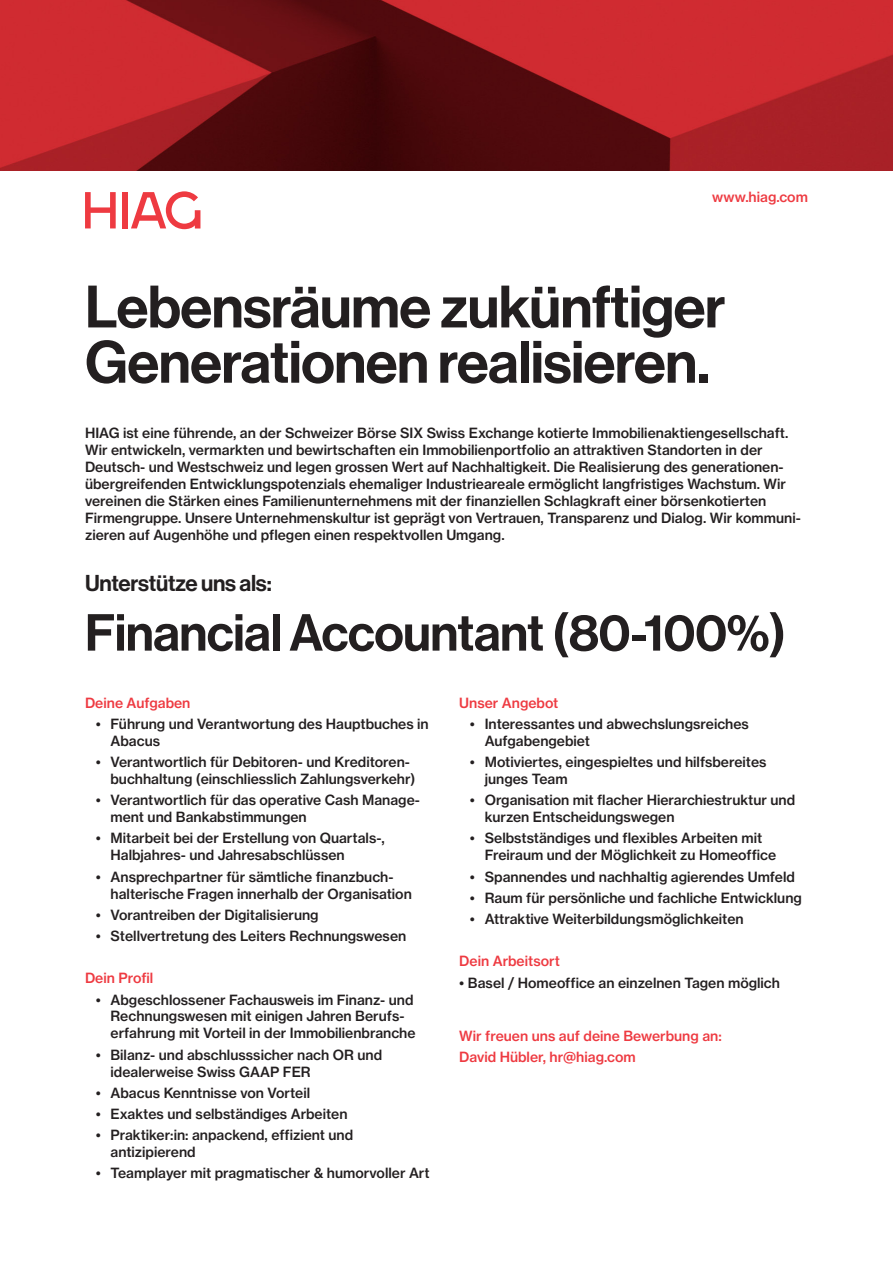
<style>
.page{position:relative;width:893px;height:1263px;background:#fff}
.page>*{position:absolute;margin:0;border:0;box-sizing:border-box;transform-origin:0 0}
.t1{font:58.5px/55.3px "N Haas Grotesk DS Pro 65 Md";letter-spacing:-.01em;color:#231f20}
.t2{font:51px "N Haas Grotesk DS Pro 65 Md";letter-spacing:-.01em;color:#231f20}
.t3{font:22.5px "N Haas Grotesk DS Pro 65 Md";letter-spacing:-.01em;color:#231f20}
.Copy_Aufzählung{font:13.8px/17px "N Haas Grotesk TX Pro 65 Md";color:#231f20}
.Copy{font:13.8px/17px "N Haas Grotesk TX Pro 65 Md";color:#231f20}
.H3_Titel_Aufzählung{font:13.8px "N Haas Grotesk TX Pro 65 Md";color:#ee3a41}
</style>
<div class="page">
<div style="left:122px;top:192px;width:6px;height:36px;background:#ee3a41"></div>
<svg style="left:85px;top:192px;width:31px;height:36px"></svg>
<svg style="left:131px;top:191px;width:69px;height:38px"></svg>
<img style="left:0;top:0;width:893px;height:170px">
<p class="H3_Titel_Aufzählung" style="left:712px;top:188px;width:97px">www.hiag.com</p>
<h1 class="t1" style="left:85px;top:280px;width:642px">Lebensräume zukünftiger<br>Generationen realisieren.</h1>
<p class="Copy" style="left:85px;top:424px;width:717px">HIAG ist eine führende, an der Schweizer Börse SIX Swiss Exchange kotierte Immobilienaktiengesellschaft.<br>Wir entwickeln, vermarkten und bewirtschaften ein Immobilienportfolio an attraktiven Standorten in der Deutsch- und Westschweiz und legen grossen Wert auf Nachhaltigkeit. Die Realisierung des generationen&shy;übergreifenden Entwicklungspotenzials ehemaliger Industrieareale ermöglicht langfristiges Wachstum. Wir vereinen die Stärken eines Familienunternehmens mit der finanziellen Schlagkraft einer börsenkotierten Firmengruppe. Unsere Unternehmenskultur ist geprägt von Vertrauen, Transparenz und Dialog. Wir kommuni&shy;zieren auf Augenhöhe und pflegen einen respektvollen Umgang.</p>
<h2 class="t3" style="left:85px;top:570px;width:188px">Unterstütze uns als:</h2>
<h1 class="t2" style="left:85px;top:603px;width:703px">Financial Accountant (80-100%)</h1>
<p class="H3_Titel_Aufzählung" style="left:85px;top:694px;width:107px">Deine Aufgaben</p>
<p class="Copy_Aufzählung" style="left:111px;top:715px;width:320px;text-indent:-15px">• Führung und Verantwortung des Hauptbuches in<br>Abacus</p>
<p class="Copy_Aufzählung" style="left:111px;top:753px;width:306px;text-indent:-15px">• Verantwortlich für Debitoren- und Kreditoren&shy;buchhaltung (einschliesslich Zahlungsverkehr)</p>
<p class="Copy_Aufzählung" style="left:111px;top:792px;width:311px;text-indent:-15px">• Verantwortlich für das operative Cash Manage&shy;ment und Bankabstimmungen</p>
<p class="Copy_Aufzählung" style="left:111px;top:830px;width:276px;text-indent:-15px">• Mitarbeit bei der Erstellung von Quartals-,<br>Halbjahres- und Jahresabschlüssen</p>
<p class="Copy_Aufzählung" style="left:111px;top:868px;width:303px;text-indent:-15px">• Ansprechpartner für sämtliche finanzbuch&shy;halterische Fragen innerhalb der Organisation</p>
<p class="Copy_Aufzählung" style="left:96px;top:906px;width:224px">• Vorantreiben der Digitalisierung</p>
<p class="Copy_Aufzählung" style="left:96px;top:927px;width:312px">• Stellvertretung des Leiters Rechnungswesen</p>
<p class="H3_Titel_Aufzählung" style="left:85px;top:970px;width:70px">Dein Profil</p>
<p class="Copy_Aufzählung" style="left:111px;top:991px;width:307px;text-indent:-15px">• Abgeschlossener Fachausweis im Finanz- und<br>Rechnungswesen mit einigen Jahren Berufs&shy;erfahrung mit Vorteil in der Immobilienbranche</p>
<p class="Copy_Aufzählung" style="left:111px;top:1046px;width:273px;text-indent:-15px">• Bilanz- und abschlusssicher nach OR und idealerweise Swiss GAAP FER</p>
<p class="Copy_Aufzählung" style="left:96px;top:1084px;width:216px">• Abacus Kenntnisse von Vorteil</p>
<p class="Copy_Aufzählung" style="left:96px;top:1105px;width:253px">• Exaktes und selbständiges Arbeiten</p>
<p class="Copy_Aufzählung" style="left:111px;top:1127px;width:244px;text-indent:-15px">• Praktiker:in: anpackend, effizient und antizipierend</p>
<p class="Copy_Aufzählung" style="left:96px;top:1165px;width:335px">• Teamplayer mit pragmatischer &amp; humorvoller Art</p>
<p class="H3_Titel_Aufzählung" style="left:459px;top:694px;width:101px">Unser Angebot</p>
<p class="Copy_Aufzählung" style="left:485px;top:715px;width:266px;text-indent:-15px">• Interessantes und abwechslungsreiches<br>Aufgabengebiet</p>
<p class="Copy_Aufzählung" style="left:485px;top:753px;width:283px;text-indent:-15px">• Motiviertes, eingespieltes und hilfsbereites junges Team</p>
<p class="Copy_Aufzählung" style="left:485px;top:792px;width:312px;text-indent:-15px">• Organisation mit flacher Hierarchiestruktur und kurzen Entscheidungswegen</p>
<p class="Copy_Aufzählung" style="left:485px;top:830px;width:293px;text-indent:-15px">• Selbstständiges und flexibles Arbeiten mit<br>Freiraum und der Möglichkeit zu Homeoffice</p>
<p class="Copy_Aufzählung" style="left:470px;top:868px;width:326px">• Spannendes und nachhaltig agierendes Umfeld</p>
<p class="Copy_Aufzählung" style="left:470px;top:889px;width:334px">• Raum für persönliche und fachliche Entwicklung</p>
<p class="Copy_Aufzählung" style="left:470px;top:910px;width:275px">• Attraktive Weiterbildungsmöglichkeiten</p>
<p class="H3_Titel_Aufzählung" style="left:459px;top:953px;width:102px">Dein Arbeitsort</p>
<p class="Copy_Aufzählung" style="left:459px;top:974px;width:322px">• Basel / Homeoffice an einzelnen Tagen möglich</p>
<p class="H3_Titel_Aufzählung" style="left:459px;top:1027px;width:264px">Wir freuen uns auf deine Bewerbung an:</p>
<p class="H3_Titel_Aufzählung" style="left:459px;top:1049px;width:178px">David Hübler, hr@hiag.com</p>
</div>
